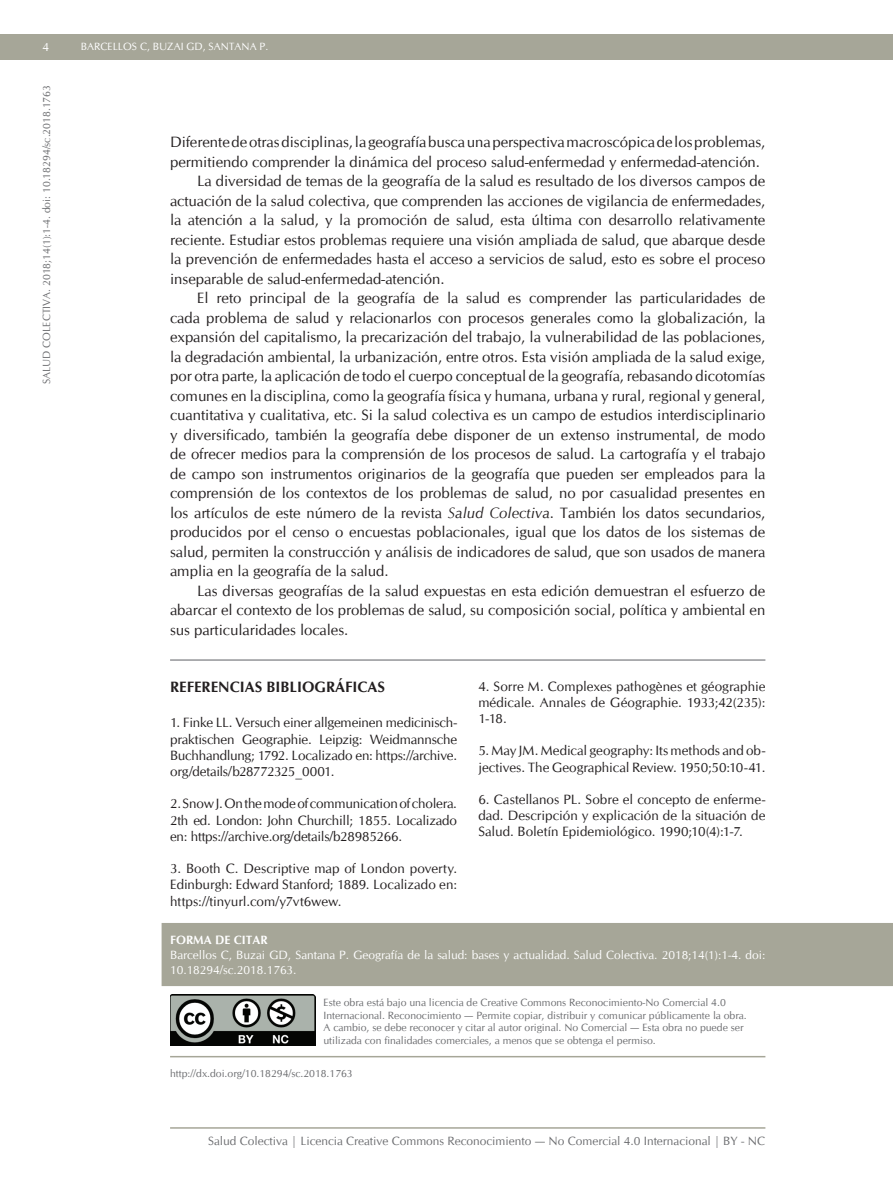
<style>
.page{position:relative;width:893px;height:1191px;background:#fff}
.page>*{position:absolute;margin:0;border:0;box-sizing:border-box;transform-origin:0 0}
.t1{font:15px "CG Omega";color:#231f20}
.t2{font:700 15px "CG Omega";color:#231f20}
.t3{font:13.5px/16.2px "CG Omega";letter-spacing:-.005em;color:#231f20;text-align:justify}
.t4{font:12px/15px "CG Omega";color:#fff}
.t5{font:12px "CG Omega";color:#6c6d70}
.t6{font:700 12px "CG Omega";color:#fff}
.t7{font:10.5px/12.6px "CG Omega";color:#6c6d70}
.t8{font:10.5px "CG Omega";color:#fff}
.s1{font-style:italic}
</style>
<div class="page">
<div style="left:0;top:34px;width:893px;height:26px;background:#a6a698"></div>
<hr style="left:170px;top:1127px;width:595px;height:1px;background:#a6a698">
<hr style="left:170px;top:659px;width:595px;height:2px;background:#939598">
<div style="left:162px;top:923px;width:730px;height:62px;background:#a6a698"></div>
<div style="left:162px;top:923px;width:731px;height:63px;border:2px solid #a6a698"></div>
<img style="left:170px;top:995px;width:145px;height:50px">
<hr style="left:170px;top:1056px;width:595px;height:1px;background:#a6a698">
<p class="t4" style="left:43px;top:40px;width:8px">4</p>
<p class="t8" style="left:81px;top:40px;width:189px">BARCELLOS C, BUZAI GD, SANTANA P.</p>
<p class="t7" style="left:41px;top:384px;width:300px;rotate:-90deg">SALUD COLECTIVA. 2018;14(1):1-4. doi: 10.18294/sc.2018.1763</p>
<p class="t1" style="left:170px;top:133px;width:597px">Diferente de otras disciplinas, la geografía busca una perspectiva macroscópica de los problemas,</p>
<p class="t1" style="left:170px;top:152px;width:591px">permitiendo comprender la dinámica del proceso salud-enfermedad y enfermedad-atención.</p>
<p class="t1" style="left:197px;top:172px;width:570px">La diversidad de temas de la geografía de la salud es resultado de los diversos campos de</p>
<p class="t1" style="left:170px;top:191px;width:597px">actuación de la salud colectiva, que comprenden las acciones de vigilancia de enfermedades,</p>
<p class="t1" style="left:170px;top:211px;width:597px">la atención a la salud, y la promoción de salud, esta última con desarrollo relativamente</p>
<p class="t1" style="left:170px;top:230px;width:597px">reciente. Estudiar estos problemas requiere una visión ampliada de salud, que abarque desde</p>
<p class="t1" style="left:170px;top:250px;width:597px">la prevención de enfermedades hasta el acceso a servicios de salud, esto es sobre el proceso</p>
<p class="t1" style="left:170px;top:269px;width:276px">inseparable de salud-enfermedad-atención.</p>
<p class="t1" style="left:197px;top:289px;width:570px">El reto principal de la geografía de la salud es comprender las particularidades de</p>
<p class="t1" style="left:170px;top:308px;width:597px">cada problema de salud y relacionarlos con procesos generales como la globalización, la</p>
<p class="t1" style="left:170px;top:328px;width:597px">expansión del capitalismo, la precarización del trabajo, la vulnerabilidad de las poblaciones,</p>
<p class="t1" style="left:170px;top:347px;width:597px">la degradación ambiental, la urbanización, entre otros. Esta visión ampliada de la salud exige,</p>
<p class="t1" style="left:170px;top:367px;width:597px">por otra parte, la aplicación de todo el cuerpo conceptual de la geografía, rebasando dicotomías</p>
<p class="t1" style="left:170px;top:386px;width:597px">comunes en la disciplina, como la geografía física y humana, urbana y rural, regional y general,</p>
<p class="t1" style="left:170px;top:406px;width:597px">cuantitativa y cualitativa, etc. Si la salud colectiva es un campo de estudios interdisciplinario</p>
<p class="t1" style="left:170px;top:425px;width:597px">y diversificado, también la geografía debe disponer de un extenso instrumental, de modo</p>
<p class="t1" style="left:170px;top:445px;width:597px">de ofrecer medios para la comprensión de los procesos de salud. La cartografía y el trabajo</p>
<p class="t1" style="left:170px;top:464px;width:597px">de campo son instrumentos originarios de la geografía que pueden ser empleados para la</p>
<p class="t1" style="left:170px;top:484px;width:597px">comprensión de los contextos de los problemas de salud, no por casualidad presentes en</p>
<p class="t1" style="left:170px;top:503px;width:597px">los artículos de este número de la revista <span class="s1">Salud Colectiva</span>. También los datos secundarios,</p>
<p class="t1" style="left:170px;top:523px;width:597px">producidos por el censo o encuestas poblacionales, igual que los datos de los sistemas de</p>
<p class="t1" style="left:170px;top:542px;width:597px">salud, permiten la construcción y análisis de indicadores de salud, que son usados de manera</p>
<p class="t1" style="left:170px;top:562px;width:220px">amplia en la geografía de la salud.</p>
<p class="t1" style="left:197px;top:581px;width:570px">Las diversas geografías de la salud expuestas en esta edición demuestran el esfuerzo de</p>
<p class="t1" style="left:170px;top:601px;width:597px">abarcar el contexto de los problemas de salud, su composición social, política y ambiental en</p>
<p class="t1" style="left:170px;top:620px;width:180px">sus particularidades locales.</p>
<p class="t2" style="left:170px;top:677px;width:216px">REFERENCIAS BIBLIOGRÁFICAS</p>
<p class="t3" style="left:170px;top:715px;width:289px">1. Finke LL. Versuch einer allgemeinen medicinisch&shy;praktischen Geographie. Leipzig: Weidmannsche Buchhandlung; 1792. Localizado en: https://archive. org/details/b28772325_0001.</p>
<p class="t3" style="left:170px;top:796px;width:288px">2. Snow J. On the mode of communication of cholera.<br>2th ed. London: John Churchill; 1855. Localizado en: https://archive.org/details/b28985266.</p>
<p class="t3" style="left:170px;top:860px;width:289px">3. Booth C. Descriptive map of London poverty.<br>Edinburgh: Edward Stanford; 1889. Localizado en: https://tinyurl.com/y7vt6wew.</p>
<p class="t3" style="left:478px;top:678px;width:289px">4. Sorre M. Complexes pathogènes et géographie médicale. Annales de Géographie. 1933;42(235):<br>1-18.</p>
<p class="t3" style="left:478px;top:743px;width:288px">5. May JM. Medical geography: Its methods and ob&shy;jectives. The Geographical Review. 1950;50:10-41.</p>
<p class="t3" style="left:478px;top:791px;width:288px">6. Castellanos PL. Sobre el concepto de enferme&shy;dad. Descripción y explicación de la situación de Salud. Boletín Epidemiológico. 1990;10(4):1-7.</p>
<p class="t6" style="left:170px;top:932px;width:99px">FORMA DE CITAR</p>
<p class="t4" style="left:170px;top:947px;width:597px">Barcellos C, Buzai GD, Santana P. Geografía de la salud: bases y actualidad. Salud Colectiva. 2018;14(1):1-4. doi:<br>10.18294/sc.2018.1763.</p>
<p class="t7" style="left:323px;top:996px;width:425px">Este obra está bajo una licencia de Creative Commons Reconocimiento-No Comercial 4.0<br>Internacional. Reconocimiento — Permite copiar, distribuir y comunicar públicamente la obra.<br>A cambio, se debe reconocer y citar al autor original. No Comercial — Esta obra no puede ser utilizada con finalidades comerciales, a menos que se obtenga el permiso.</p>
<p class="t7" style="left:170px;top:1067px;width:184px">http://dx.doi.org/10.18294/sc.2018.1763</p>
<p class="t5" style="left:208px;top:1133px;width:558px">Salud Colectiva | Licencia Creative Commons Reconocimiento — No Comercial 4.0 Internacional | BY - NC</p>
</div>
